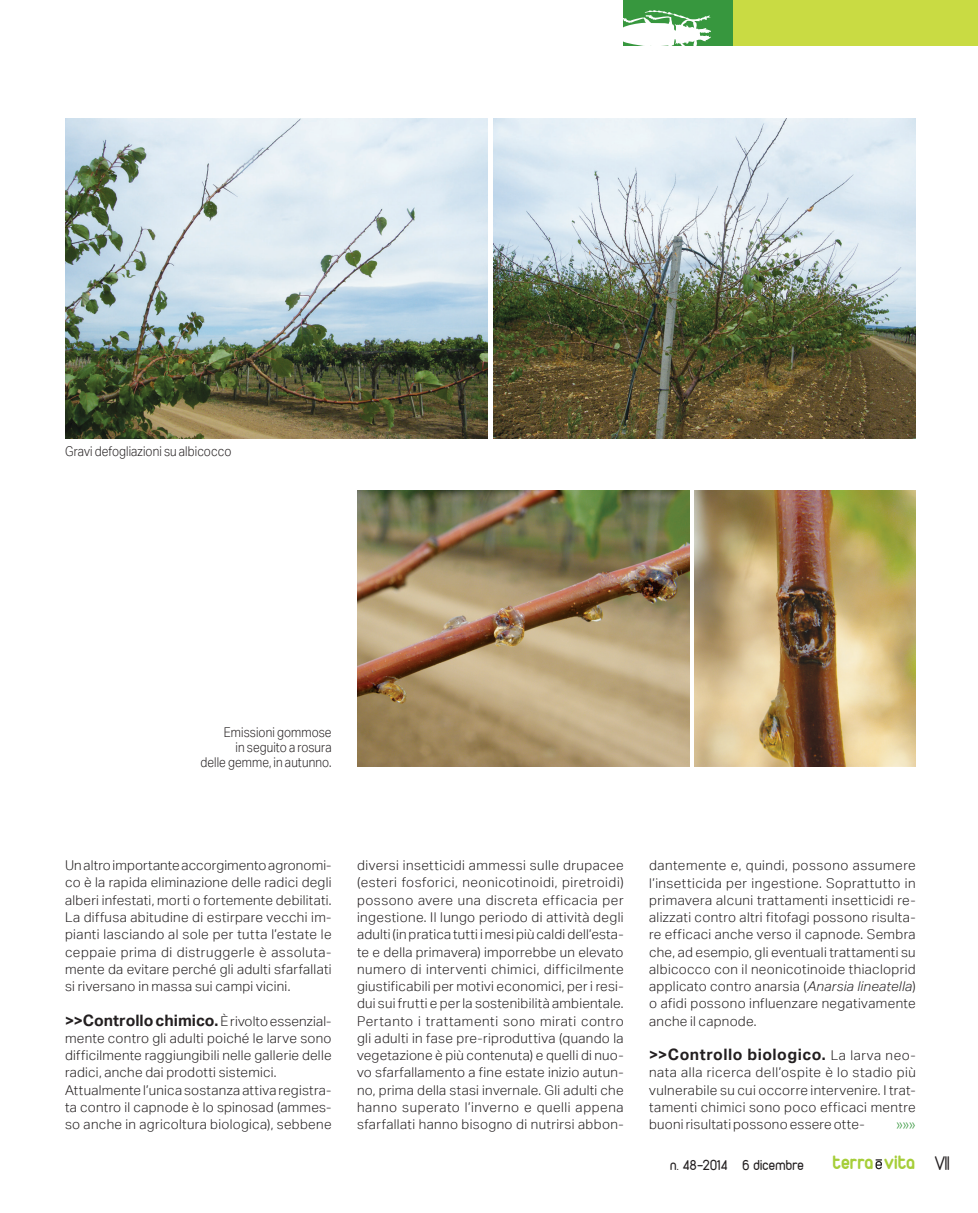
<style>
.page{position:relative;width:978px;height:1213px;background:#fff}
.page>*{position:absolute;margin:0;border:0;box-sizing:border-box;transform-origin:0 0}
.t1{font:700 20.7px "Duepuntozero";letter-spacing:.005em;color:#a6ce39}
.t2{font:700 15.75px "Aktiv Grotesk";color:#231f20}
.t3{font:700 15.75px "Aktiv Grotesk";letter-spacing:.025em;color:#231f20}
.t4{font:15px "Duepuntozero";letter-spacing:.01em;color:#231f20}
.t5{font:300 13.5px/17.2px "Aktiv Grotesk";letter-spacing:.02em;color:#231f20;text-align:justify}
.t6{font:300 13.5px/15px "Aktiv Grotesk";letter-spacing:.02em;color:#231f20;text-align:right;scale:.88 1}
.t7{font:300 13.5px "Aktiv Grotesk";color:#37973e}
.s1{font-weight:300;font-size:13.5px}
.s2{font-style:italic}
.s3{font-weight:400;font-size:21px;color:#231f20}
</style>
<div class="page">
<svg style="left:875px;top:1159px;width:7px;height:10px"></svg>
<div style="left:623px;top:0;width:110px;height:46px;background:#37973e"></div>
<svg style="left:623px;top:10px;width:88px;height:36px"></svg>
<div style="left:733px;top:0;width:245px;height:46px;background:#c9db43"></div>
<img style="left:65px;top:119px;width:422px;height:319px">
<img style="left:493px;top:119px;width:422px;height:319px">
<img style="left:357px;top:490px;width:332px;height:276px">
<img style="left:694px;top:490px;width:221px;height:276px">
<p class="t6" style="left:65px;top:443px;width:190px">Gravi defogliazioni su albicocco</p>
<p class="t6" style="left:200px;top:724px;width:151px">Emissioni gommose<br>in seguito a rosura<br>delle gemme, in autunno.</p>
<p class="t5" style="left:65px;top:856px;width:268px">Un altro importante accorgimento agronomi&shy;co è la rapida eliminazione delle radici degli alberi infestati, morti o fortemente debilitati.<br>La diffusa abitudine di estirpare vecchi im&shy;pianti lasciando al sole per tutta l’estate le ceppaie prima di distruggerle è assoluta&shy;mente da evitare perché gli adulti sfarfallati si riversano in massa sui campi vicini.</p>
<p class="t2" style="left:65px;top:1010px;width:268px">&gt;&gt;Controllo chimico. <span class="s1">È rivolto essenzial-</span></p>
<p class="t5" style="left:65px;top:1029px;width:268px;text-align:left">mente contro gli adulti poiché le larve sono difficilmente raggiungibili nelle gallerie delle radici, anche dai prodotti sistemici.<br>Attualmente l’unica sostanza attiva registra&shy;ta contro il capnode è lo spinosad (ammes&shy;so anche in agricoltura biologica), sebbene</p>
<p class="t5" style="left:357px;top:856px;width:268px">diversi insetticidi ammessi sulle drupacee (esteri fosforici, neonicotinoidi, piretroidi) possono avere una discreta efficacia per ingestione. Il lungo periodo di attività degli adulti (in pratica tutti i mesi più caldi dell’esta&shy;te e della primavera) imporrebbe un elevato numero di interventi chimici, difficilmente giustificabili per motivi economici, per i resi&shy;dui sui frutti e per la sostenibilità ambientale.<br>Pertanto i trattamenti sono mirati contro gli adulti in fase pre-riproduttiva (quando la vegetazione è più contenuta) e quelli di nuo&shy;vo sfarfallamento a fine estate inizio autun&shy;no, prima della stasi invernale. Gli adulti che hanno superato l’inverno e quelli appena sfarfallati hanno bisogno di nutrirsi abbon-</p>
<p class="t5" style="left:649px;top:856px;width:268px">dantemente e, quindi, possono assumere l’insetticida per ingestione. Soprattutto in primavera alcuni trattamenti insetticidi re&shy;alizzati contro altri fitofagi possono risulta&shy;re efficaci anche verso il capnode. Sembra che, ad esempio, gli eventuali trattamenti su albicocco con il neonicotinoide thiacloprid applicato contro anarsia (<span class="s2">Anarsia lineatella</span>) o afidi possono influenzare negativamente anche il capnode.</p>
<p class="t3" style="left:649px;top:1044px;width:268px">&gt;&gt;Controllo biologico. <span class="s1">La larva neo-</span></p>
<p class="t5" style="left:649px;top:1063px;width:268px">nata alla ricerca dell’ospite è lo stadio più vulnerabile su cui occorre intervenire. I trat&shy;tamenti chimici sono poco efficaci mentre buoni risultati possono essere otte-</p>
<p class="t7" style="left:896px;top:1116px;width:21px">»»»</p>
<p class="t4" style="left:670px;top:1156px;width:135px">n. 48-2014 6 dicembre</p>
<h1 class="t1" style="left:832px;top:1150px;width:118px">terra vita <span class="s3">VII</span></h1>
</div>
